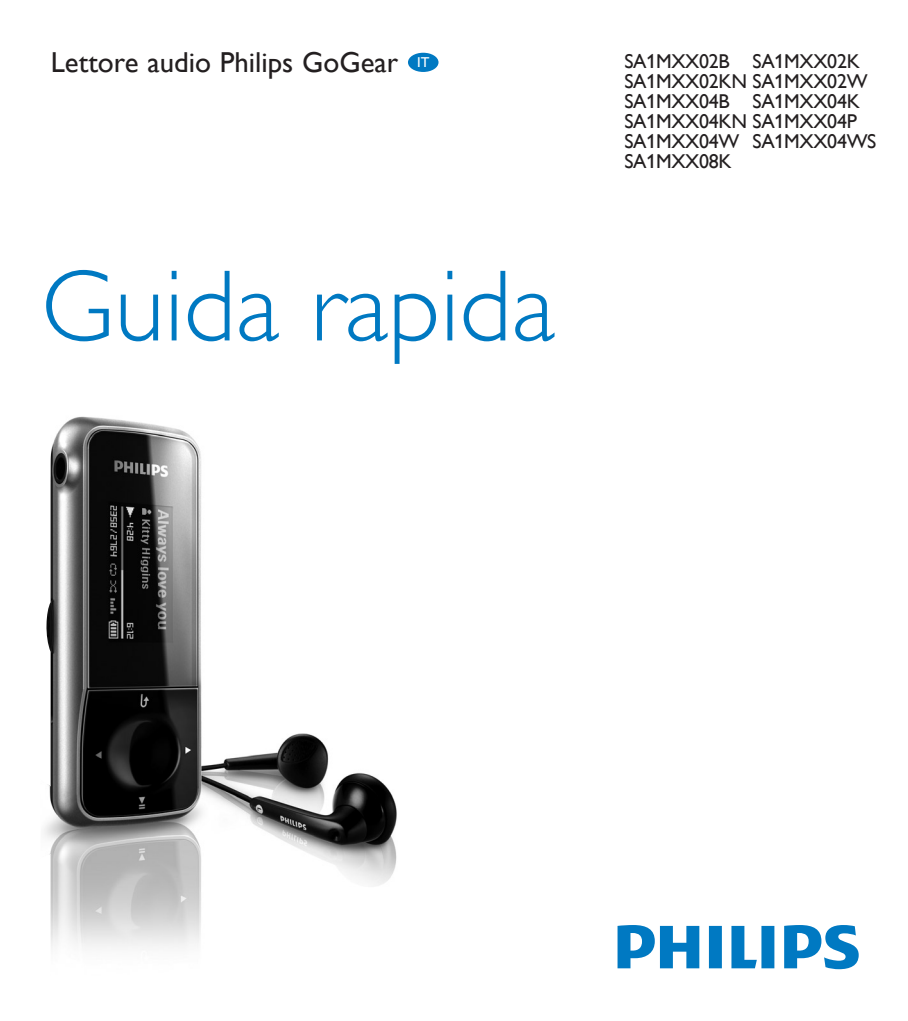
<style>
.page{position:relative;width:908px;height:1021px;background:#fff}
.page>*{position:absolute;margin:0;border:0;box-sizing:border-box;transform-origin:0 0}
.t1{font:300 102px "Gill Alt One";color:#0079c2}
.t2{font:28.8px "Gill Sans Alt One WGL";color:#231f20}
.t3{font:20px/20px "Gill Sans Alt One WGL";letter-spacing:-.015em;color:#231f20}
</style>
<div class="page">
<div style="left:408px;top:53px;width:30px;height:19px;background:#0079c2;border-radius:50%"></div>
<svg style="left:617px;top:925px;width:241px;height:44px"></svg>
<img style="left:44px;top:416px;width:353px;height:532px">
<h2 class="t2" style="left:51px;top:42px;width:380px">Lettore audio Philips GoGear <sup>IT</sup></h2>
<h1 class="t1" style="left:41px;top:249px;width:515px">Guida rapida</h1>
<p class="t3" style="left:624px;top:51px;width:253px">SA1MXX02B SA1MXX02K<br>SA1MXX02KN SA1MXX02W<br>SA1MXX04B SA1MXX04K<br>SA1MXX04KN SA1MXX04P<br>SA1MXX04W SA1MXX04WS<br>SA1MXX08K</p>
</div>
